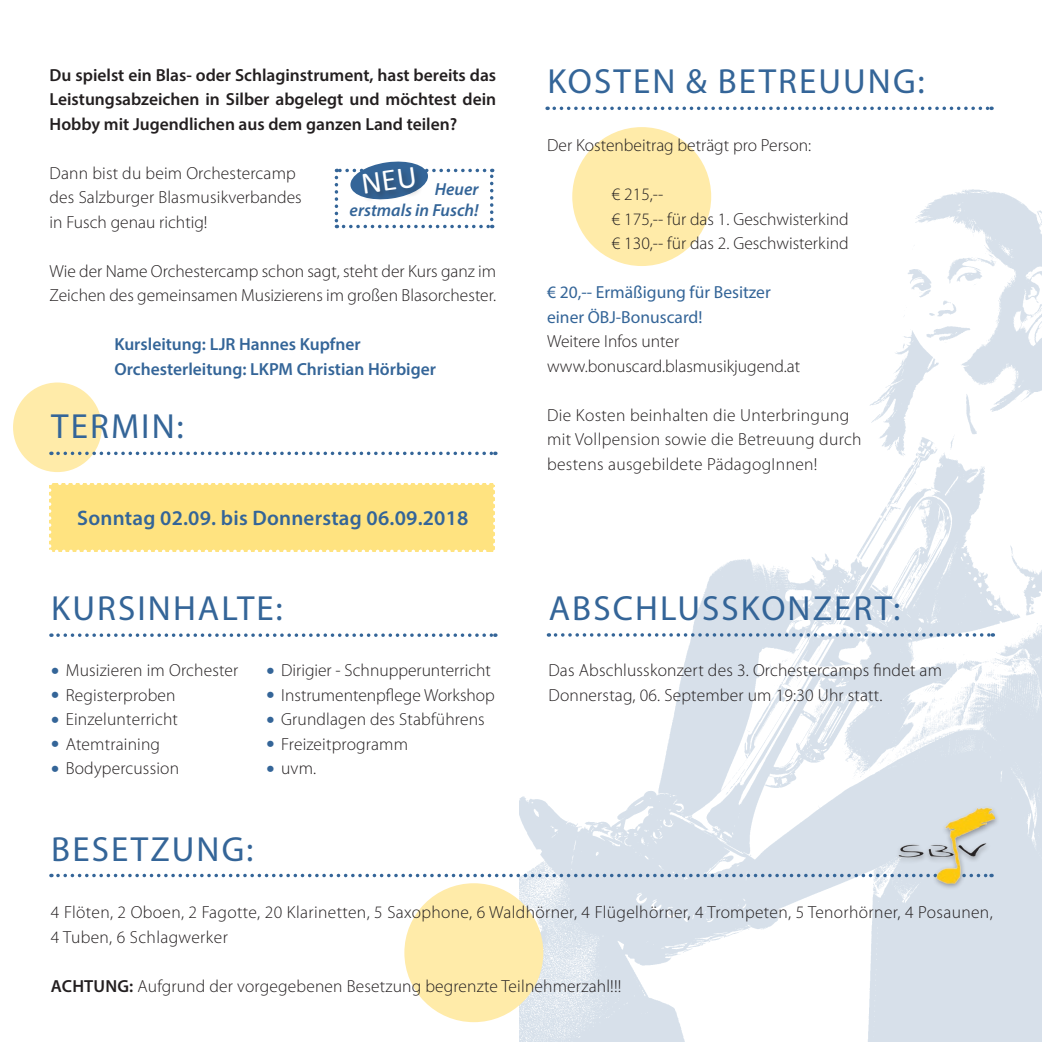
<style>
.page{position:relative;width:1042px;height:1042px;background:#fff}
.page>*{position:absolute;margin:0;border:0;box-sizing:border-box;transform-origin:0 0}
.t1{font:35px "Myriad Pro";letter-spacing:.06em;color:#346598}
.t2{font:600 21px "Myriad Pro";letter-spacing:.01em;color:#346598}
.t3{font:300 17.5px/24.5px "Myriad Pro";letter-spacing:.01em;color:#231f20}
.t4{font:600 17.5px/24.5px "Myriad Pro";color:#231f20;text-align:justify}
.t5{font:600 17.5px/24.5px "Myriad Pro";color:#346598}
.t6{font:17.5px/24.5px "Myriad Pro";color:#346598}
.t7{font:italic 600 17.5px/21px "Myriad Pro";color:#346598;text-align:right}
.s1{font-size:35px;color:#346598}
.s2{font-weight:600}
</style>
<div class="page">
<img style="left:520px;top:106px;width:522px;height:936px">
<div style="left:572px;top:127px;width:139px;height:139px;background:#ffeba9;border-radius:50%"></div>
<div style="left:13px;top:382px;width:89px;height:90px;background:#ffeba9;border-radius:50%"></div>
<svg style="left:58px;top:874px;width:836px;height:3px"></svg>
<svg style="left:554px;top:107px;width:438px;height:3px"></svg>
<svg style="left:555px;top:633px;width:438px;height:4px"></svg>
<div style="left:49px;top:483px;width:446px;height:69px;background:#ffe380"></div>
<svg style="left:58px;top:451px;width:438px;height:4px"></svg>
<div style="left:894px;top:805px;width:106px;height:85px;background:#231f20;opacity:.4"></div>
<img style="left:898px;top:807px;width:96px;height:76px">
<svg style="left:58px;top:633px;width:438px;height:4px"></svg>
<div style="left:404px;top:883px;width:139px;height:139px;background:#ffeba9;border-radius:50%"></div>
<svg style="left:335px;top:161px;width:158px;height:67px"></svg>
<p class="t4" style="left:50px;top:62px;width:448px">Du spielst ein Blas- oder Schlaginstrument, hast bereits das Leistungsabzeichen in Silber abgelegt und möchtest dein Hobby mit Jugendlichen aus dem ganzen Land teilen?</p>
<p class="t3" style="left:50px;top:161px;width:254px">Dann bist du beim Orchestercamp des Salzburger Blasmusikverbandes in Fusch genau richtig!</p>
<p class="t3" style="left:50px;top:259px;width:448px">Wie der Name Orchestercamp schon sagt, steht der Kurs ganz im<br>Zeichen des gemeinsamen Musizierens im großen Blasorchester.</p>
<p class="t5" style="left:114px;top:332px;width:323px">Kursleitung: LJR Hannes Kupfner<br>Orchesterleitung: LKPM Christian Hörbiger</p>
<p class="t7" style="left:350px;top:178px;width:131px">Heuer<br>erstmals in Fusch!</p>
<h1 class="t1" style="left:51px;top:405px;width:134px">TERMIN:</h1>
<p class="t2" style="left:77px;top:505px;width:393px">Sonntag 02.09. bis Donnerstag 06.09.2018</p>
<h1 class="t1" style="left:51px;top:587px;width:233px">KURSINHALTE:</h1>
<p class="t3" style="left:51px;top:658px;width:189px"><span class="s1">•</span> Musizieren im Orchester</p>
<p class="t3" style="left:51px;top:683px;width:126px"><span class="s1">•</span> Registerproben</p>
<p class="t3" style="left:51px;top:707px;width:129px"><span class="s1">•</span> Einzelunterricht</p>
<p class="t3" style="left:51px;top:732px;width:111px"><span class="s1">•</span> Atemtraining</p>
<p class="t3" style="left:51px;top:756px;width:130px"><span class="s1">•</span> Bodypercussion</p>
<p class="t3" style="left:266px;top:658px;width:226px"><span class="s1">•</span> Dirigier - Schnupperunterricht</p>
<p class="t3" style="left:266px;top:683px;width:230px"><span class="s1">•</span> Instrumentenpflege Workshop</p>
<p class="t3" style="left:266px;top:707px;width:220px"><span class="s1">•</span> Grundlagen des Stabführens</p>
<p class="t3" style="left:266px;top:732px;width:143px"><span class="s1">•</span> Freizeitprogramm</p>
<p class="t3" style="left:266px;top:756px;width:51px"><span class="s1">•</span> uvm.</p>
<h1 class="t1" style="left:51px;top:827px;width:204px">BESETZUNG:</h1>
<h1 class="t1" style="left:547px;top:60px;width:379px">KOSTEN &amp; BETREUUNG:</h1>
<p class="t3" style="left:547px;top:133px;width:265px">Der Kostenbeitrag beträgt pro Person:</p>
<p class="t3" style="left:612px;top:182px;width:238px">€ 215,--<br>€ 175,-- für das 1. Geschwisterkind € 130,-- für das 2. Geschwisterkind</p>
<p class="t6" style="left:547px;top:280px;width:225px">€ 20,-- Ermäßigung für Besitzer einer ÖBJ-Bonuscard!</p>
<p class="t3" style="left:547px;top:329px;width:255px">Weitere Infos unter www.bonuscard.blasmusikjugend.at</p>
<p class="t3" style="left:547px;top:403px;width:316px">Die Kosten beinhalten die Unterbringung mit Vollpension sowie die Betreuung durch bestens ausgebildete PädagogInnen!</p>
<h1 class="t1" style="left:549px;top:587px;width:353px">ABSCHLUSSKONZERT:</h1>
<p class="t3" style="left:548px;top:658px;width:395px">Das Abschlusskonzert des 3. Orchestercamps findet am<br>Donnerstag, 06. September um 19:30 Uhr statt.</p>
<p class="t3" style="left:51px;top:900px;width:943px">4 Flöten, 2 Oboen, 2 Fagotte, 20 Klarinetten, 5 Saxophone, 6 Waldhörner, 4 Flügelhörner, 4 Trompeten, 5 Tenorhörner, 4 Posaunen,<br>4 Tuben, 6 Schlagwerker</p>
<p class="t3" style="left:51px;top:974px;width:572px"><span class="s2">ACHTUNG:</span> Aufgrund der vorgegebenen Besetzung begrenzte Teilnehmerzahl!!!</p>
</div>
